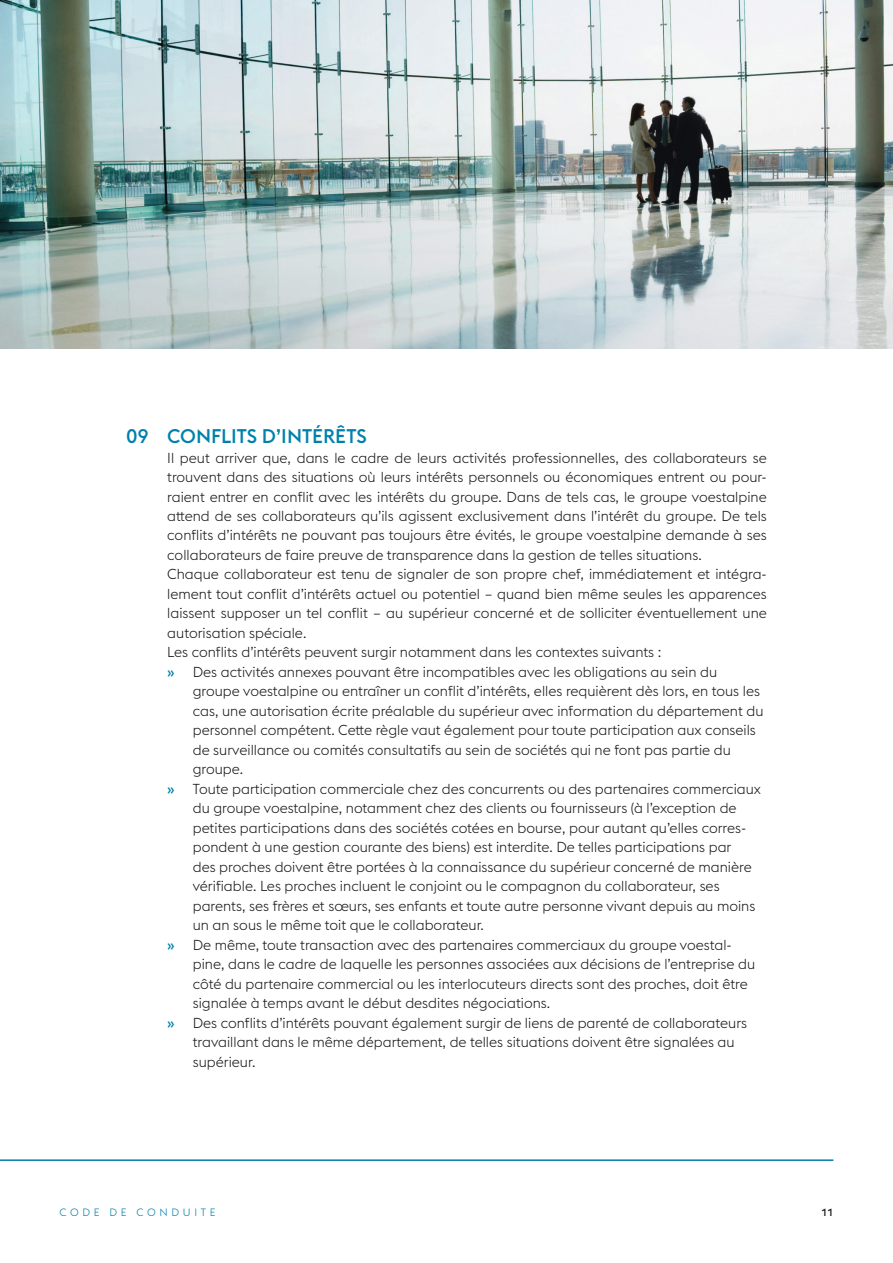
<style>
.page{position:relative;width:893px;height:1263px;background:#fff}
.page>*{position:absolute;margin:0;border:0;box-sizing:border-box;transform-origin:0 0}
.t1{font:500 19.5px "voestalpine";letter-spacing:-.005em;color:#0081ac}
.t2{font:300 14.25px/19.5px "voestalpine";color:#151616}
.t3{font:300 10.5px "voestalpine";letter-spacing:.35em;color:#007da7}
.t4{font:500 10.5px "voestalpine";color:#151616}
.s1{font-weight:500;color:#0081ac}
</style>
<div class="page">
<hr style="left:0;top:1159px;width:833px;height:2px;background:#007da7">
<img style="left:0;top:0;width:893px;height:349px">
<h1 class="t1" style="left:126px;top:424px;width:242px">09 CONFLITS D’INTÉRÊTS</h1>
<p class="t2" style="left:167px;top:448px;width:601px">Il peut arriver que, dans le cadre de leurs activités professionnelles, des collaborateurs se trouvent dans des situations où leurs intérêts personnels ou économiques entrent ou pour&shy;raient entrer en conflit avec les intérêts du groupe. Dans de tels cas, le groupe voestalpine attend de ses collaborateurs qu’ils agissent exclusivement dans l’intérêt du groupe. De tels conflits d’intérêts ne pouvant pas toujours être évités, le groupe voestalpine demande à ses collaborateurs de faire preuve de transparence dans la gestion de telles situations.<br>Chaque collaborateur est tenu de signaler de son propre chef, immédiatement et intégra&shy;lement tout conflit d’intérêts actuel ou potentiel – quand bien même seules les apparences laissent supposer un tel conflit – au supérieur concerné et de solliciter éventuellement une autorisation spéciale.<br>Les conflits d’intérêts peuvent surgir notamment dans les contextes suivants :<br><span class="s1">»</span> Des activités annexes pouvant être incompatibles avec les obligations au sein du</p>
<p class="t2" style="left:193px;top:682px;width:569px">groupe voestalpine ou entraîner un conflit d’intérêts, elles requièrent dès lors, en tous les</p>
<p class="t2" style="left:193px;top:701px;width:572px">cas, une autorisation écrite préalable du supérieur avec information du département du</p>
<p class="t2" style="left:193px;top:721px;width:565px">personnel compétent. Cette règle vaut également pour toute participation aux conseils</p>
<p class="t2" style="left:193px;top:740px;width:540px">de surveillance ou comités consultatifs au sein de sociétés qui ne font pas partie du</p>
<p class="t2" style="left:193px;top:760px;width:52px">groupe.</p>
<p class="t2" style="left:167px;top:779px;width:595px"><span class="s1">»</span> Toute participation commerciale chez des concurrents ou des partenaires commerciaux</p>
<p class="t2" style="left:193px;top:799px;width:545px">du groupe voestalpine, notamment chez des clients ou fournisseurs (à l’exception de</p>
<p class="t2" style="left:193px;top:818px;width:555px">petites participations dans des sociétés cotées en bourse, pour autant qu’elles corres-</p>
<p class="t2" style="left:193px;top:838px;width:540px">pondent à une gestion courante des biens) est interdite. De telles participations par</p>
<p class="t2" style="left:193px;top:857px;width:560px">des proches doivent être portées à la connaissance du supérieur concerné de manière</p>
<p class="t2" style="left:193px;top:877px;width:528px">vérifiable. Les proches incluent le conjoint ou le compagnon du collaborateur, ses</p>
<p class="t2" style="left:193px;top:896px;width:564px">parents, ses frères et sœurs, ses enfants et toute autre personne vivant depuis au moins</p>
<p class="t2" style="left:193px;top:916px;width:293px">un an sous le même toit que le collaborateur.</p>
<p class="t2" style="left:167px;top:935px;width:566px"><span class="s1">»</span> De même, toute transaction avec des partenaires commerciaux du groupe voestal-</p>
<p class="t2" style="left:193px;top:955px;width:564px">pine, dans le cadre de laquelle les personnes associées aux décisions de l’entreprise du</p>
<p class="t2" style="left:193px;top:974px;width:556px">côté du partenaire commercial ou les interlocuteurs directs sont des proches, doit être</p>
<p class="t2" style="left:193px;top:994px;width:359px">signalée à temps avant le début desdites négociations.</p>
<p class="t2" style="left:167px;top:1013px;width:581px"><span class="s1">»</span> Des conflits d’intérêts pouvant également surgir de liens de parenté de collaborateurs</p>
<p class="t2" style="left:193px;top:1033px;width:543px">travaillant dans le même département, de telles situations doivent être signalées au</p>
<p class="t2" style="left:193px;top:1052px;width:64px">supérieur.</p>
<p class="t3" style="left:60px;top:1206px;width:157px">CODE DE CONDUITE</p>
<p class="t4" style="left:821px;top:1205px;width:14px">11</p>
</div>
